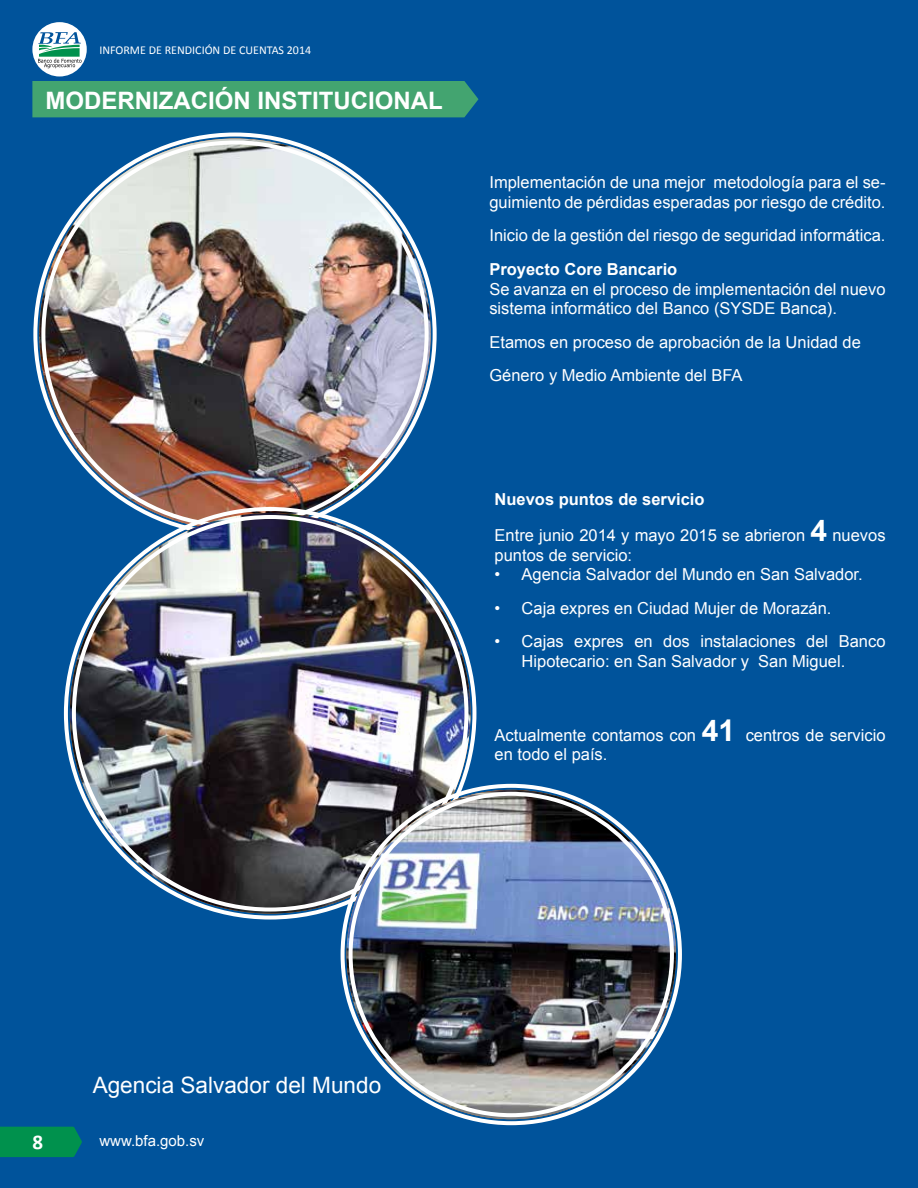
<style>
.page{position:relative;width:918px;height:1188px;background:#00539b}
.page>*{position:absolute;margin:0;border:0;box-sizing:border-box;transform-origin:0 0}
.t1{font:700 24px "Arial";color:#fff}
.t2{font:22.5px "Arial";color:#fff}
.t3{font:700 21px "Calibri";color:#fff}
.t4{font:16.5px/19.8px "Arial";color:#fff}
.t5{font:700 16.5px "Arial";color:#fff}
.t6{font:15px "Arial";color:#fff}
.t7{font:12px "Calibri";color:#fff}
.s1{font-weight:700}
.s2{font-weight:700;font-size:30px}
</style>
<div class="page">
<img style="left:39px;top:139px;width:392px;height:391px;border-radius:196px">
<div style="left:32px;top:22px;width:55px;height:54px;background:#fff;border-radius:50%"></div>
<svg style="left:37px;top:31px;width:45px;height:38px"></svg>
<svg style="left:0;top:1125px;width:84px;height:34px;background:#00865a"></svg>
<div style="left:32px;top:81px;width:446px;height:36px;background:#43a470"></div>
<img style="left:70px;top:513px;width:400px;height:401px;border-radius:200px">
<img style="left:347px;top:790px;width:329px;height:329px;border-radius:165px">
<p class="t7" style="left:99px;top:43px;width:213px">INFORME DE RENDICIÓN DE CUENTAS 2014</p>
<h1 class="t1" style="left:45px;top:84px;width:399px">MODERNIZACIÓN INSTITUCIONAL</h1>
<p class="t4" style="left:489px;top:173px;width:398px">Implementación de una mejor metodología para el se&shy;guimiento de pérdidas esperadas por riesgo de crédito.</p>
<p class="t4" style="left:489px;top:226px;width:398px">Inicio de la gestión del riesgo de seguridad informática.</p>
<p class="t5" style="left:489px;top:258px;width:189px">Proyecto Core Bancario</p>
<p class="t4" style="left:489px;top:279px;width:398px">Se avanza en el proceso de implementación del nuevo sistema informático del Banco (SYSDE Banca).</p>
<p class="t4" style="left:489px;top:325px;width:373px;line-height:33.3px">Etamos en proceso de aprobación de la Unidad de<br>Género y Medio Ambiente del BFA</p>
<p class="t4" style="left:495px;top:481px;width:392px;line-height:36px"><span class="s1">Nuevos puntos de servicio<br></span>Entre junio 2014 y mayo 2015 se abrieron <span class="s2">4</span> nuevos</p>
<p class="t4" style="left:495px;top:545px;width:139px">puntos de servicio:</p>
<p class="t4" style="left:495px;top:565px;width:370px">• Agencia Salvador del Mundo en San Salvador.</p>
<p class="t4" style="left:495px;top:598px;width:338px">• Caja expres en Ciudad Mujer de Morazán.</p>
<p class="t4" style="left:522px;top:631px;width:365px;text-indent:-27px">• Cajas expres en dos instalaciones del Banco<br>Hipotecario: en San Salvador y San Miguel.</p>
<p class="t4" style="left:495px;top:725px;width:392px">Actualmente contamos con <span class="s2">41</span> centros de servicio en todo el país.</p>
<p class="t3" style="left:32px;top:1129px;width:12px">8</p>
<h2 class="t2" style="left:93px;top:1070px;width:290px">Agencia Salvador del Mundo</h2>
<p class="t6" style="left:99px;top:1131px;width:107px">www.bfa.gob.sv</p>
</div>
